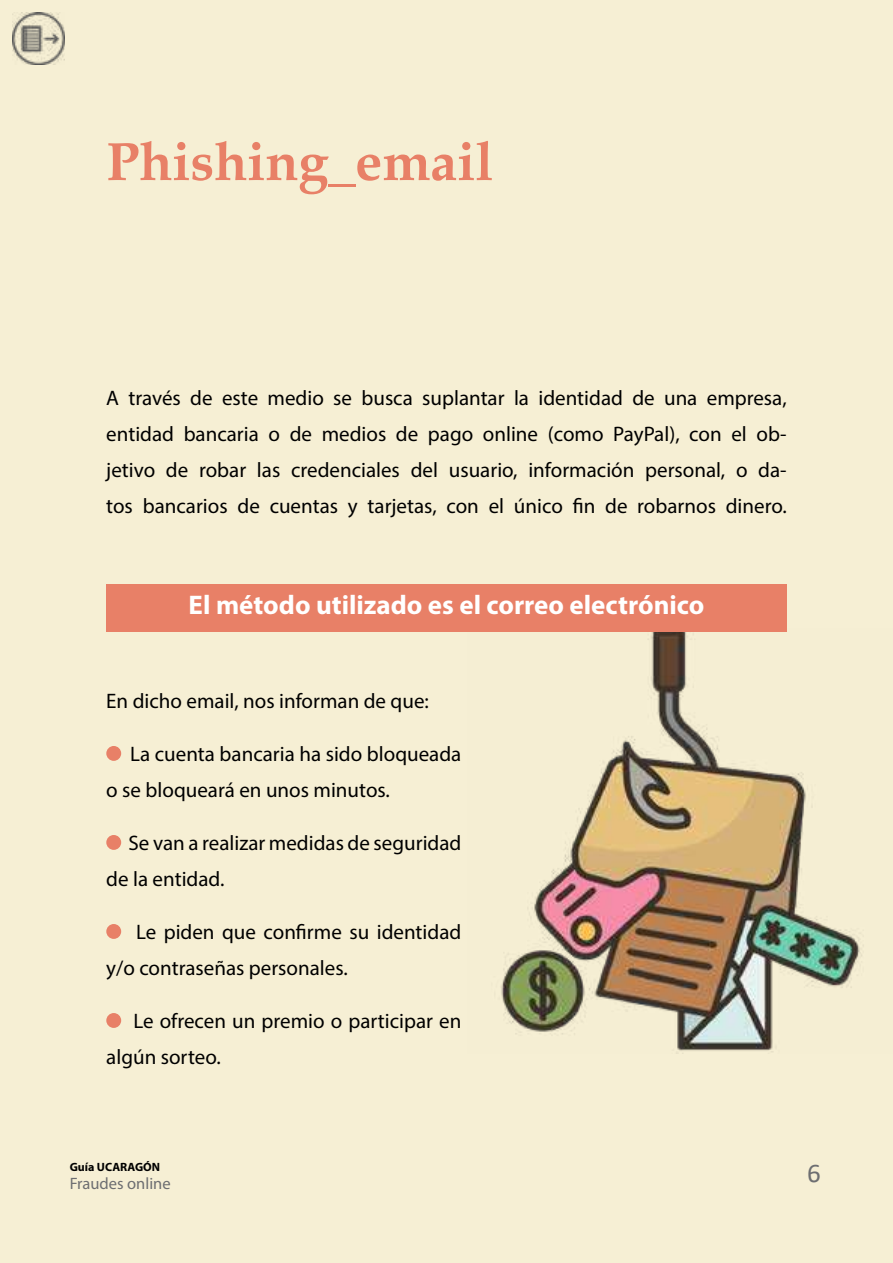
<style>
.page{position:relative;width:893px;height:1263px;background:#f6efd4}
.page>*{position:absolute;margin:0;border:0;box-sizing:border-box;transform-origin:0 0}
.t1{font:700 54px "Book Antiqua";color:#e88067}
.t2{font:700 27px "Myriad Pro";color:#fff}
.t3{font:27px "Calibri";color:#6d6e71}
.t4{font:21px/36px "Myriad Pro";color:#000}
.t5{font:16.5px "Myriad Pro";color:#6d6e71}
.t6{font:700 12px "Myriad Pro";color:#000}
</style>
<div class="page">
<img style="left:13px;top:13px;width:52px;height:52px">
<img style="left:468px;top:631px;width:396px;height:423px">
<div style="left:106px;top:584px;width:681px;height:47px;background:#e88067"></div>
<div style="left:106px;top:746px;width:15px;height:15px;background:#e88067;border-radius:50%"></div>
<div style="left:106px;top:835px;width:15px;height:15px;background:#e88067;border-radius:50%"></div>
<div style="left:106px;top:924px;width:15px;height:15px;background:#e88067;border-radius:50%"></div>
<div style="left:106px;top:1013px;width:15px;height:15px;background:#e88067;border-radius:50%"></div>
<h1 class="t1" style="left:106px;top:125px;width:388px">Phishing_email</h1>
<p class="t4" style="left:106px;top:379px;width:682px;text-align:justify">A través de este medio se busca suplantar la identidad de una empresa, entidad bancaria o de medios de pago online (como PayPal), con el ob&shy;jetivo de robar las credenciales del usuario, información personal, o da&shy;tos bancarios de cuentas y tarjetas, con el único fin de robarnos dinero.</p>
<p class="t2" style="left:189px;top:587px;width:517px">El método utilizado es el correo electrónico</p>
<p class="t4" style="left:106px;top:682px;width:324px">En dicho email, nos informan de que:</p>
<p class="t4" style="left:106px;top:735px;width:357px;text-indent:24px">La cuenta bancaria ha sido bloqueada o se bloqueará en unos minutos.</p>
<p class="t4" style="left:106px;top:824px;width:357px;text-indent:22px">Se van a realizar medidas de seguridad de la entidad.</p>
<p class="t4" style="left:106px;top:913px;width:357px;text-indent:30px">Le piden que confirme su identidad y/o contraseñas personales.</p>
<p class="t4" style="left:106px;top:1002px;width:357px;text-indent:27px">Le ofrecen un premio o participar en algún sorteo.</p>
<p class="t6" style="left:70px;top:1159px;width:92px">Guía UCARAGÓN</p>
<p class="t5" style="left:70px;top:1173px;width:102px">Fraudes online</p>
<p class="t3" style="left:807px;top:1154px;width:15px">6</p>
</div>
